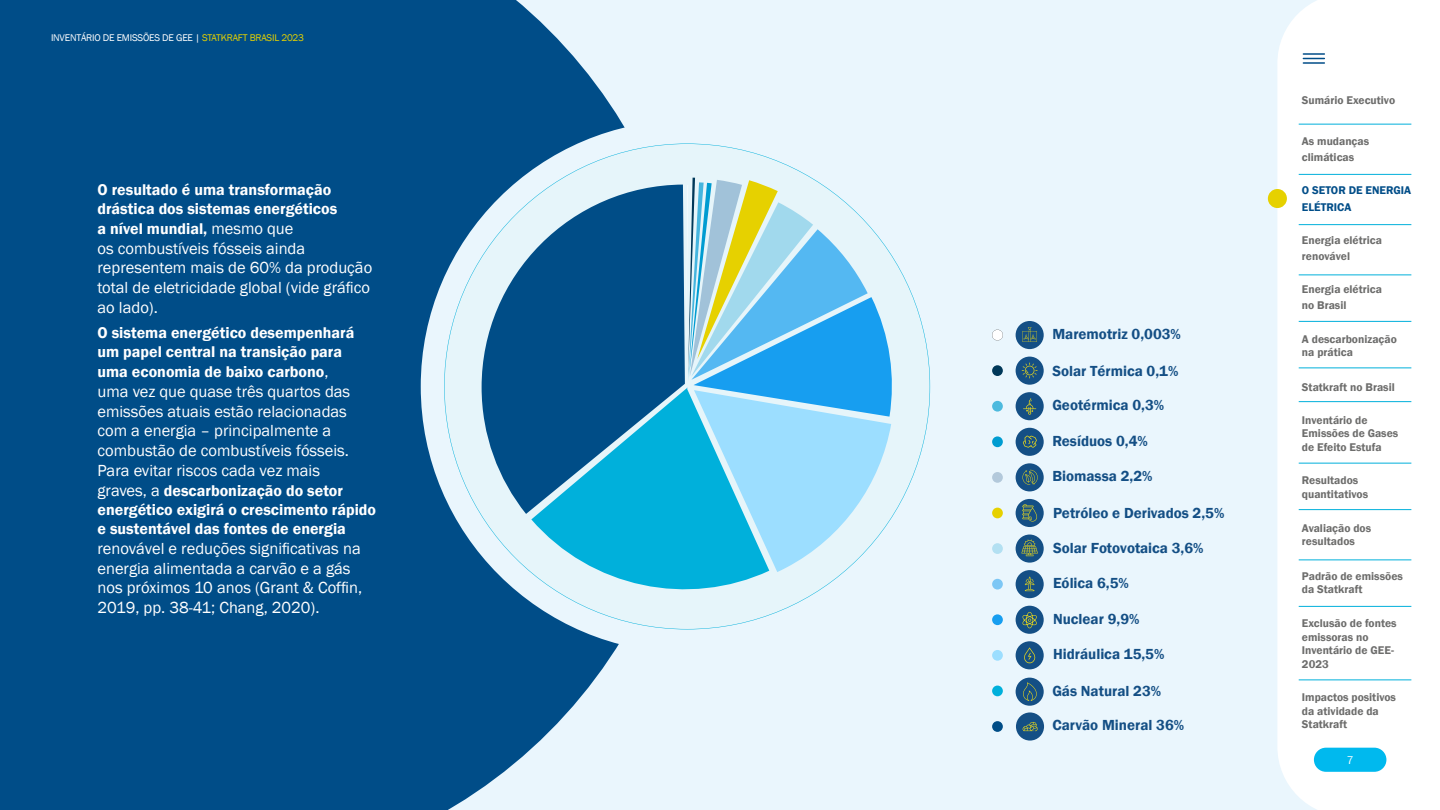
<style>
.page{position:relative;width:1440px;height:810px;background:#eaf6fd}
.page>*{position:absolute;margin:0;border:0;box-sizing:border-box;transform-origin:0 0}
.t1{font:16.5px/19.8px "Franklin Gothic";color:#fff}
.t2{font:600 15.98px/19.5px "Franklin Gothic";color:#fff}
.t3{font:600 15px "Franklin Gothic";color:#144f85}
.t4{font:600 11.48px/13.5px "Franklin Gothic";color:#6d6d6c}
.t5{font:600 11.48px/16.1px "Franklin Gothic";color:#004d88}
.t6{font:9.98px "Franklin Gothic";letter-spacing:-.02em;color:#fff}
.t7{font:9.6px "Franklin";color:#fff}
.s1{color:#e6d100}
.s2{font-weight:400;font-size:16.5px}
</style>
<div class="page">
<div style="left:0;top:0;width:625px;height:810px;background:#004d88"></div>
<div style="left:421px;top:120px;width:533px;height:533px;background:#eaf6fd;border-radius:50%"></div>
<svg style="left:444px;top:144px;width:486px;height:485px"></svg>
<svg style="left:482px;top:185px;width:203px;height:329px;fill:#004d87"></svg>
<svg style="left:686px;top:178px;width:210px;height:394px"></svg>
<div style="left:1016px;top:535px;width:28px;height:28px;background:#144f85;border-radius:50%"></div>
<svg style="left:1021px;top:539px;width:17px;height:17px"></svg>
<div style="left:1016px;top:357px;width:28px;height:28px;background:#144f85;border-radius:50%"></div>
<svg style="left:1022px;top:362px;width:16px;height:16px"></svg>
<div style="left:1016px;top:570px;width:28px;height:28px;background:#144f85;border-radius:50%"></div>
<svg style="left:1025px;top:577px;width:10px;height:14px"></svg>
<div style="left:1016px;top:392px;width:28px;height:28px;background:#144f85;border-radius:50%"></div>
<svg style="left:1023px;top:398px;width:13px;height:17px"></svg>
<div style="left:1016px;top:321px;width:28px;height:28px;background:#144f85;border-radius:50%"></div>
<svg style="left:1022px;top:327px;width:15px;height:15px"></svg>
<div style="left:1016px;top:712px;width:28px;height:28px;background:#144f85;border-radius:50%"></div>
<svg style="left:1022px;top:722px;width:16px;height:10px"></svg>
<div style="left:1016px;top:499px;width:28px;height:28px;background:#144f85;border-radius:50%"></div>
<svg style="left:1022px;top:504px;width:15px;height:18px"></svg>
<div style="left:1016px;top:678px;width:28px;height:28px;background:#144f85;border-radius:50%"></div>
<svg style="left:1023px;top:682px;width:14px;height:19px"></svg>
<div style="left:1016px;top:428px;width:28px;height:28px;background:#144f85;border-radius:50%"></div>
<svg style="left:1023px;top:436px;width:14px;height:12px"></svg>
<div style="left:1016px;top:463px;width:28px;height:28px;background:#144f85;border-radius:50%"></div>
<svg style="left:1022px;top:470px;width:16px;height:15px"></svg>
<div style="left:1016px;top:641px;width:28px;height:28px;background:#144f85;border-radius:50%"></div>
<svg style="left:1024px;top:647px;width:11px;height:16px"></svg>
<div style="left:1016px;top:606px;width:28px;height:28px;background:#144f85;border-radius:50%"></div>
<svg style="left:1022px;top:612px;width:15px;height:16px"></svg>
<svg style="left:992px;top:330px;width:11px;height:11px"></svg>
<div style="left:992px;top:543px;width:11px;height:11px;background:#b3e0f2;border-radius:50%"></div>
<div style="left:992px;top:401px;width:11px;height:11px;background:#4dbade;border-radius:50%"></div>
<div style="left:992px;top:436px;width:11px;height:11px;background:#009cd1;border-radius:50%"></div>
<div style="left:992px;top:472px;width:11px;height:11px;background:#b3c9db;border-radius:50%"></div>
<div style="left:992px;top:508px;width:11px;height:10px;background:#e6d100;border-radius:50%"></div>
<div style="left:992px;top:365px;width:11px;height:11px;background:#003859;border-radius:50%"></div>
<div style="left:992px;top:579px;width:11px;height:11px;background:#7dc7f5;border-radius:50%"></div>
<div style="left:992px;top:614px;width:11px;height:11px;background:#179ef0;border-radius:50%"></div>
<div style="left:992px;top:650px;width:11px;height:11px;background:#9cdeff;border-radius:50%"></div>
<div style="left:992px;top:686px;width:11px;height:10px;background:#00b0db;border-radius:50%"></div>
<div style="left:992px;top:721px;width:11px;height:11px;background:#004d87;border-radius:50%"></div>
<div style="left:1277px;top:0;width:163px;height:810px;background:#fff"></div>
<div style="left:1268px;top:189px;width:19px;height:19px;background:#e6d100;border-radius:50%"></div>
<hr style="left:1299px;top:124px;width:112px;height:1px;background:#00b0db">
<hr style="left:1299px;top:174px;width:112px;height:1px;background:#00b0db">
<hr style="left:1299px;top:224px;width:112px;height:1px;background:#00b0db">
<hr style="left:1299px;top:274px;width:112px;height:1px;background:#00b0db">
<hr style="left:1299px;top:321px;width:112px;height:1px;background:#00b0db">
<hr style="left:1299px;top:367px;width:112px;height:1px;background:#00b0db">
<hr style="left:1299px;top:401px;width:112px;height:1px;background:#00b0db">
<hr style="left:1299px;top:463px;width:112px;height:1px;background:#00b0db">
<hr style="left:1299px;top:509px;width:112px;height:1px;background:#00b0db">
<hr style="left:1299px;top:559px;width:112px;height:1px;background:#00b0db">
<hr style="left:1299px;top:606px;width:112px;height:1px;background:#00b0db">
<hr style="left:1299px;top:679px;width:112px;height:1px;background:#00b0db">
<hr style="left:1303px;top:53px;width:21px;height:2px;background:#004d88">
<svg style="left:1303px;top:58px;width:21px;height:1px"></svg>
<hr style="left:1303px;top:62px;width:21px;height:2px;background:#004d88">
<div style="left:1314px;top:748px;width:72px;height:24px;background:#00b9ee;border-radius:12px"></div>
<p class="t6" style="left:51px;top:32px;width:255px">INVENTÁRIO DE EMISSÕES DE GEE | <span class="s1">STATKRAFT BRASIL 2023</span></p>
<p class="t2" style="left:98px;top:180px;width:241px">O resultado é uma transformação drástica dos sistemas energéticos a nível mundial, <span class="s2">mesmo que</span></p>
<p class="t1" style="left:98px;top:239px;width:276px">os combustíveis fósseis ainda representem mais de 60% da produção total de eletricidade global (vide gráfico ao lado).</p>
<p class="t2" style="left:98px;top:323px;width:258px">O sistema energético desempenhará um papel central na transição para uma economia de baixo carbono<span class="s2">,</span></p>
<p class="t1" style="left:98px;top:382px;width:254px">uma vez que quase três quartos das emissões atuais estão relacionadas com a energia – principalmente a combustão de combustíveis fósseis.<br>Para evitar riscos cada vez mais</p>
<p class="t2" style="left:97px;top:481px;width:280px;line-height:19.2px"><span class="s2">graves, a</span> descarbonização do setor energético exigirá o crescimento rápido e sustentável das fontes de energia</p>
<p class="t1" style="left:98px;top:539px;width:266px">renovável e reduções significativas na energia alimentada a carvão e a gás nos próximos 10 anos (Grant &amp; Coffin, 2019, pp. 38-41; Chang, 2020).</p>
<p class="t3" style="left:1052px;top:325px;width:130px">Maremotriz 0,003%</p>
<p class="t3" style="left:1052px;top:362px;width:128px">Solar Térmica 0,1%</p>
<p class="t3" style="left:1052px;top:396px;width:113px">Geotérmica 0,3%</p>
<p class="t3" style="left:1052px;top:431px;width:97px">Resíduos 0,4%</p>
<p class="t3" style="left:1052px;top:467px;width:102px">Biomassa 2,2%</p>
<p class="t3" style="left:1053px;top:503px;width:173px">Petróleo e Derivados 2,5%</p>
<p class="t3" style="left:1053px;top:539px;width:152px">Solar Fotovotaica 3,6%</p>
<p class="t3" style="left:1053px;top:574px;width:77px">Eólica 6,5%</p>
<p class="t3" style="left:1053px;top:610px;width:88px">Nuclear 9,9%</p>
<p class="t3" style="left:1053px;top:645px;width:113px">Hidráulica 15,5%</p>
<p class="t3" style="left:1052px;top:681px;width:110px">Gás Natural 23%</p>
<p class="t3" style="left:1052px;top:716px;width:133px">Carvão Mineral 36%</p>
<p class="t4" style="left:1302px;top:93px;width:95px">Sumário Executivo</p>
<p class="t4" style="left:1302px;top:133px;width:69px;line-height:16.1px">As mudanças climáticas</p>
<p class="t5" style="left:1302px;top:183px;width:111px">O SETOR DE ENERGIA<br>ELÉTRICA</p>
<p class="t4" style="left:1302px;top:232px;width:82px;line-height:16.1px">Energia elétrica renovável</p>
<p class="t4" style="left:1302px;top:282px;width:82px;line-height:16.1px">Energia elétrica no Brasil</p>
<p class="t4" style="left:1302px;top:332px;width:96px">A descarbonização na prática</p>
<p class="t4" style="left:1302px;top:380px;width:94px">Statkraft no Brasil</p>
<p class="t4" style="left:1302px;top:413px;width:98px">Inventário de<br>Emissões de Gases de Efeito Estufa</p>
<p class="t4" style="left:1302px;top:474px;width:68px">Resultados quantitativos</p>
<p class="t4" style="left:1302px;top:521px;width:71px">Avaliação dos resultados</p>
<p class="t4" style="left:1302px;top:569px;width:102px">Padrão de emissões da Statkraft</p>
<p class="t4" style="left:1302px;top:617px;width:96px">Exclusão de fontes emissoras no<br>Inventário de GEE-<br>2023</p>
<p class="t4" style="left:1302px;top:691px;width:96px">Impactos positivos da atividade da<br>Statkraft</p>
<p class="t7" style="left:1347px;top:754px;width:8px">7</p>
</div>
